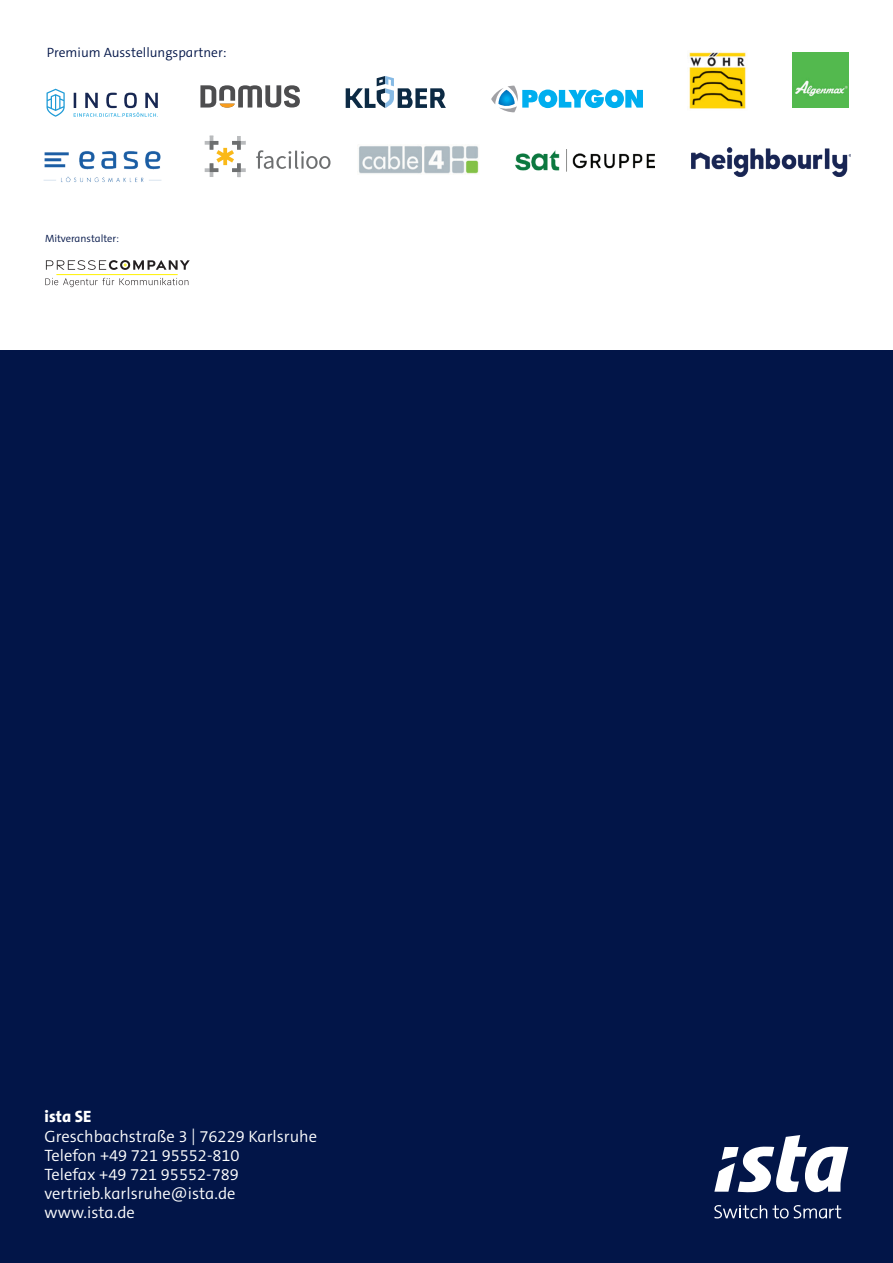
<style>
.page{position:relative;width:893px;height:1263px;background:#fff}
.page>*{position:absolute;margin:0;border:0;box-sizing:border-box;transform-origin:0 0}
.t1{font:16.5px/19px "The Sansfor Ista Sm Lt";color:#fff}
.t2{font:800 16.5px "The Sansfor Ista";color:#fff}
.t3{font:13.5px "The Sansfor Ista Sm Lt";color:#021548}
.t4{font:10.5px "The Sansfor Ista Sm Lt";color:#021548}
</style>
<div class="page">
<div style="left:0;top:351px;width:893px;height:912px;background:#021548"></div>
<svg style="left:714px;top:1205px;width:127px;height:13px"></svg>
<svg style="left:714px;top:1135px;width:134px;height:57px"></svg>
<svg style="left:46px;top:260px;width:144px;height:10px"></svg>
<svg style="left:45px;top:278px;width:143px;height:9px"></svg>
<hr style="left:56px;top:274px;width:122px;height:1px;background:#fff101">
<svg style="left:200px;top:85px;width:100px;height:23px"></svg>
<svg style="left:47px;top:89px;width:18px;height:28px"></svg>
<svg style="left:74px;top:93px;width:84px;height:24px"></svg>
<svg style="left:346px;top:76px;width:100px;height:32px"></svg>
<img style="left:359px;top:146px;width:120px;height:28px">
<img style="left:515px;top:149px;width:139px;height:22px">
<svg style="left:491px;top:86px;width:152px;height:26px"></svg>
<img style="left:689px;top:52px;width:57px;height:57px">
<img style="left:43px;top:151px;width:119px;height:32px">
<img style="left:792px;top:52px;width:56px;height:56px">
<svg style="left:205px;top:136px;width:41px;height:41px"></svg>
<svg style="left:256px;top:150px;width:74px;height:19px"></svg>
<img style="left:692px;top:148px;width:158px;height:28px">
<p class="t3" style="left:47px;top:44px;width:181px">Premium Ausstellungspartner:</p>
<p class="t4" style="left:45px;top:232px;width:76px">Mitveranstalter:</p>
<p class="t2" style="left:45px;top:1106px;width:48px">ista SE</p>
<p class="t1" style="left:45px;top:1126px;width:274px">Greschbachstraße 3 | 76229 Karlsruhe<br>Telefon +49 721 95552-810<br>Telefax +49 721 95552-789 vertrieb.karlsruhe@ista.de www.ista.de</p>
</div>
